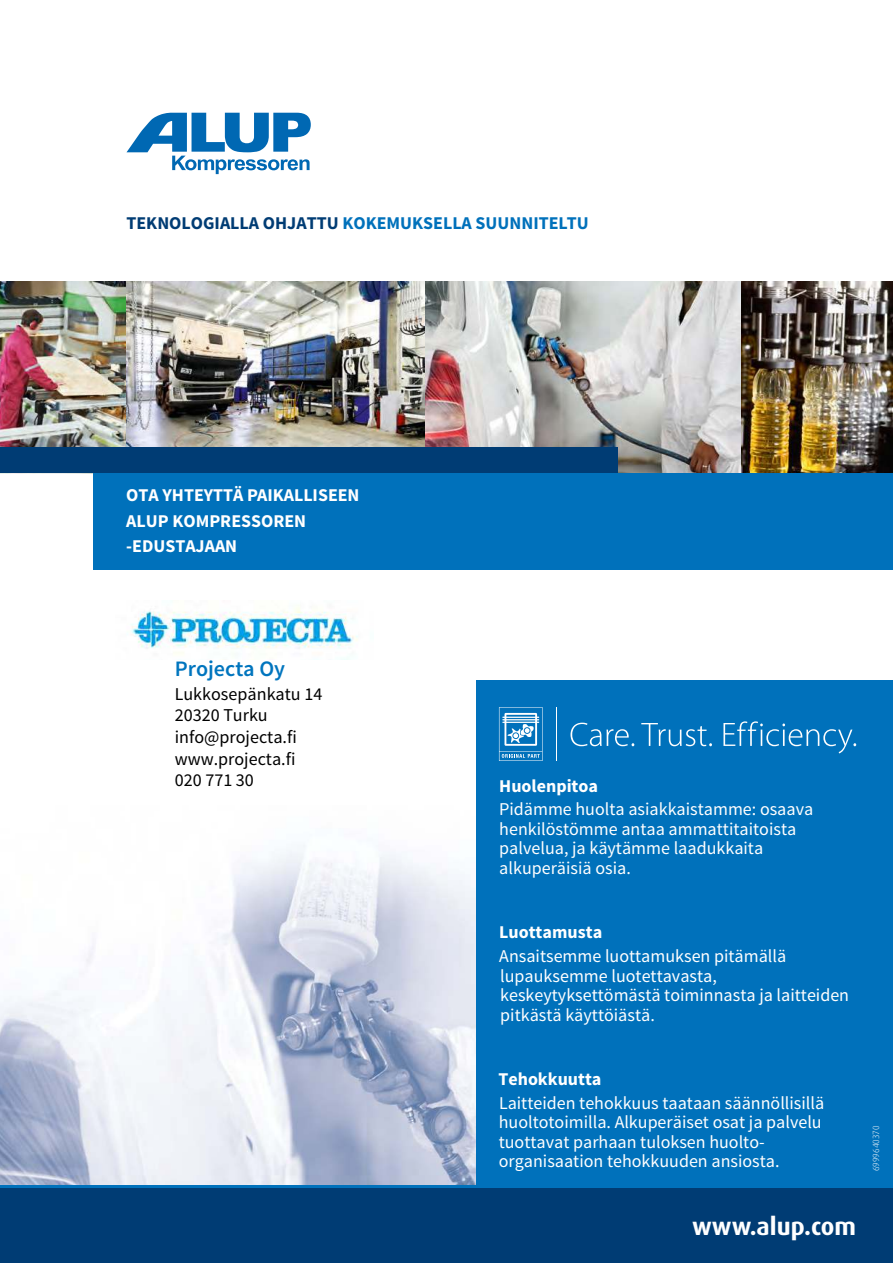
<style>
.page{position:relative;width:893px;height:1263px;background:#fff}
.page>*{position:absolute;margin:0;border:0;box-sizing:border-box;transform-origin:0 0}
.t1{font:700 24.6px "Dax";color:#fff}
.t2{font:600 22.05px "Source Sans Pro";color:#0075be}
.t3{font:18px/19.5px "Source Sans Pro";color:#fff}
.t4{font:700 18px/25.5px "Source Sans Pro";color:#fff}
.t5{font:18px/21.6px "Source Sans Pro";color:#000}
.t6{font:700 18px "Source Sans Pro";color:#0071bb}
.t7{font:300 9px "Dax";color:#fff}
.s1{color:#003c74}
</style>
<div class="page">
<img style="left:0;top:844px;width:476px;height:341px">
<img style="left:740px;top:282px;width:153px;height:191px">
<img style="left:0;top:282px;width:740px;height:191px">
<div style="left:476px;top:680px;width:417px;height:505px;background:#0071bb"></div>
<div style="left:0;top:1187px;width:893px;height:76px;background:#003c74"></div>
<div style="left:0;top:448px;width:617px;height:25px;background:#003c74"></div>
<div style="left:94px;top:473px;width:799px;height:97px;background:#0071bb"></div>
<hr style="left:0;top:1185px;width:893px;height:3px;background:#0071bb">
<svg style="left:499px;top:707px;width:44px;height:54px"></svg>
<svg style="left:570px;top:723px;width:64px;height:23px"></svg>
<svg style="left:641px;top:723px;width:71px;height:23px"></svg>
<svg style="left:723px;top:721px;width:133px;height:32px"></svg>
<hr style="left:556px;top:707px;width:1px;height:54px;background:#fff">
<svg style="left:126px;top:113px;width:185px;height:61px"></svg>
<img style="left:127px;top:606px;width:231px;height:53px">
<p class="t6" style="left:126px;top:212px;width:464px"><span class="s1">TEKNOLOGIALLA OHJATTU</span> KOKEMUKSELLA SUUNNITELTU</p>
<p class="t4" style="left:126px;top:483px;width:235px">OTA YHTEYTTÄ PAIKALLISEEN<br>ALUP KOMPRESSOREN -EDUSTAJAAN</p>
<p class="t2" style="left:175px;top:655px;width:112px">Projecta Oy</p>
<p class="t5" style="left:175px;top:683px;width:149px">Lukkosepänkatu 14<br>20320 Turku info@projecta.fi www.projecta.fi<br>020 771 30</p>
<p class="t4" style="left:499px;top:773px;width:100px">Huolenpitoa</p>
<p class="t3" style="left:499px;top:800px;width:316px">Pidämme huolta asiakkaistamme: osaava henkilöstömme antaa ammattitaitoista palvelua, ja käytämme laadukkaita alkuperäisiä osia.</p>
<p class="t4" style="left:499px;top:920px;width:105px">Luottamusta</p>
<p class="t3" style="left:499px;top:947px;width:351px">Ansaitsemme luottamuksen pitämällä lupauksemme luotettavasta, keskeytyksettömästä toiminnasta ja laitteiden pitkästä käyttöiästä.</p>
<p class="t4" style="left:498px;top:1067px;width:105px">Tehokkuutta</p>
<p class="t3" style="left:499px;top:1093px;width:327px">Laitteiden tehokkuus taataan säännöllisillä huoltotoimilla. Alkuperäiset osat ja palvelu tuottavat parhaan tuloksen huolto&shy;organisaation tehokkuuden ansiosta.</p>
<h1 class="t1" style="left:692px;top:1215px;width:165px">www.alup.com</h1>
<p class="t7" style="left:871px;top:1171px;width:47px;rotate:-90deg">6999640370</p>
</div>
